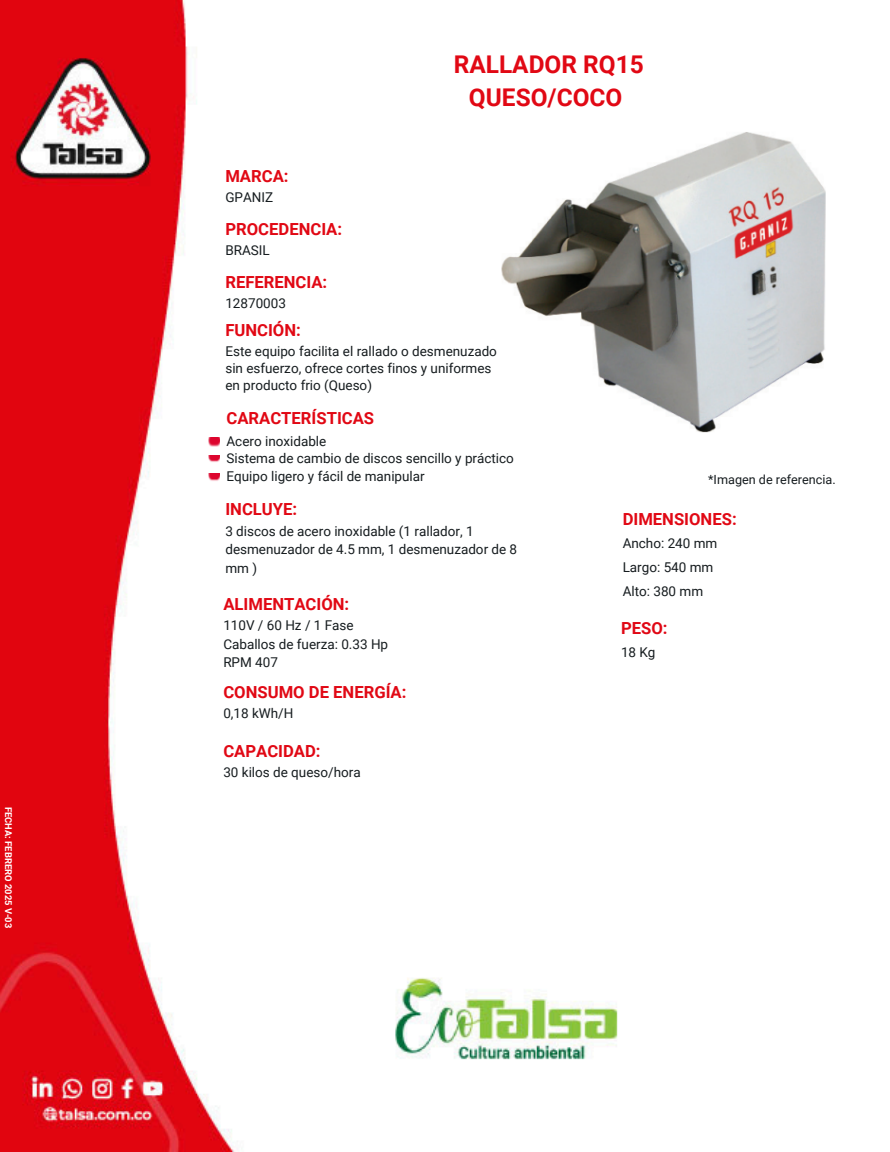
<style>
.page{position:relative;width:890px;height:1152px;background:#fff}
.page>*{position:absolute;margin:0;border:0;box-sizing:border-box;transform-origin:0 0}
.t1{font:700 24.45px/33.8px "Roboto";color:#e10814;text-align:center}
.t2{font:700 16.65px "Roboto";color:#e10814}
.t3{font:700 16.65px "Roboto";color:#e00815}
.t4{font:13.5px/17.4px "Roboto";color:#161c1f}
.t5{font:12.6px "Roboto";color:#161c1f}
.t6{font:700 9.38px "Roboto";color:#fff}
</style>
<div class="page">
<img style="left:0;top:0;width:618px;height:1152px">
<svg style="left:208px;top:438px;width:11px;height:9px"></svg>
<svg style="left:208px;top:456px;width:11px;height:7px"></svg>
<svg style="left:208px;top:474px;width:11px;height:7px"></svg>
<img style="left:476px;top:132px;width:350px;height:302px">
<p class="t6" style="left:14px;top:807px;width:123px;rotate:90deg">FECHA: FEBRERO 2025 V-03</p>
<h5 class="t2" style="left:225px;top:167px;width:65px">MARCA:</h5>
<h3 class="t4" style="left:225px;top:188px;width:49px">GPANIZ</h3>
<p class="t2" style="left:225px;top:219px;width:118px">PROCEDENCIA:</p>
<p class="t4" style="left:225px;top:242px;width:46px">BRASIL</p>
<h6 class="t2" style="left:225px;top:273px;width:103px">REFERENCIA:</h6>
<h6 class="t4" style="left:225px;top:295px;width:62px">12870003</h6>
<h2 class="t1" style="left:454px;top:47px;width:191px">RALLADOR RQ15<br>QUESO/COCO</h2>
<p class="t2" style="left:225px;top:320px;width:77px">FUNCIÓN:</p>
<p class="t4" style="left:225px;top:342px;width:273px">Este equipo facilita el rallado o desmenuzado sin esfuerzo, ofrece cortes finos y uniformes en producto frio (Queso)</p>
<p class="t2" style="left:226px;top:408px;width:149px">CARACTERÍSTICAS</p>
<h1 class="t4" style="left:226px;top:432px;width:289px">Acero inoxidable<br>Sistema de cambio de discos sencillo y práctico<br>Equipo ligero y fácil de manipular</h1>
<h6 class="t2" style="left:225px;top:500px;width:73px">INCLUYE:</h6>
<h6 class="t4" style="left:225px;top:522px;width:293px;line-height:18.6px">3 discos de acero inoxidable (1 rallador, 1 desmenuzador de 4.5 mm, 1 desmenuzador de 8 mm )</h6>
<h6 class="t2" style="left:223px;top:594px;width:127px">ALIMENTACIÓN:</h6>
<h6 class="t4" style="left:223px;top:616px;width:166px;line-height:18.6px">110V / 60 Hz / 1 Fase<br>Caballos de fuerza: 0.33 Hp<br>RPM 407</h6>
<h4 class="t2" style="left:223px;top:683px;width:185px">CONSUMO DE ENERGÍA:</h4>
<h4 class="t4" style="left:223px;top:705px;width:72px">0,18 kWh/H</h4>
<h6 class="t2" style="left:223px;top:741px;width:99px">CAPACIDAD:</h6>
<h6 class="t4" style="left:223px;top:764px;width:139px">30 kilos de queso/hora</h6>
<h3 class="t5" style="left:708px;top:472px;width:129px">*Imagen de referencia.</h3>
<h2 class="t2" style="left:623px;top:509px;width:115px">DIMENSIONES:</h2>
<h2 class="t4" style="left:623px;top:531px;width:96px;line-height:24.2px">Ancho: 240 mm<br>Largo: 540 mm<br>Alto: 380 mm</h2>
<h6 class="t3" style="left:621px;top:618px;width:48px">PESO:</h6>
<h6 class="t4" style="left:621px;top:644px;width:36px">18 Kg</h6>
</div>
